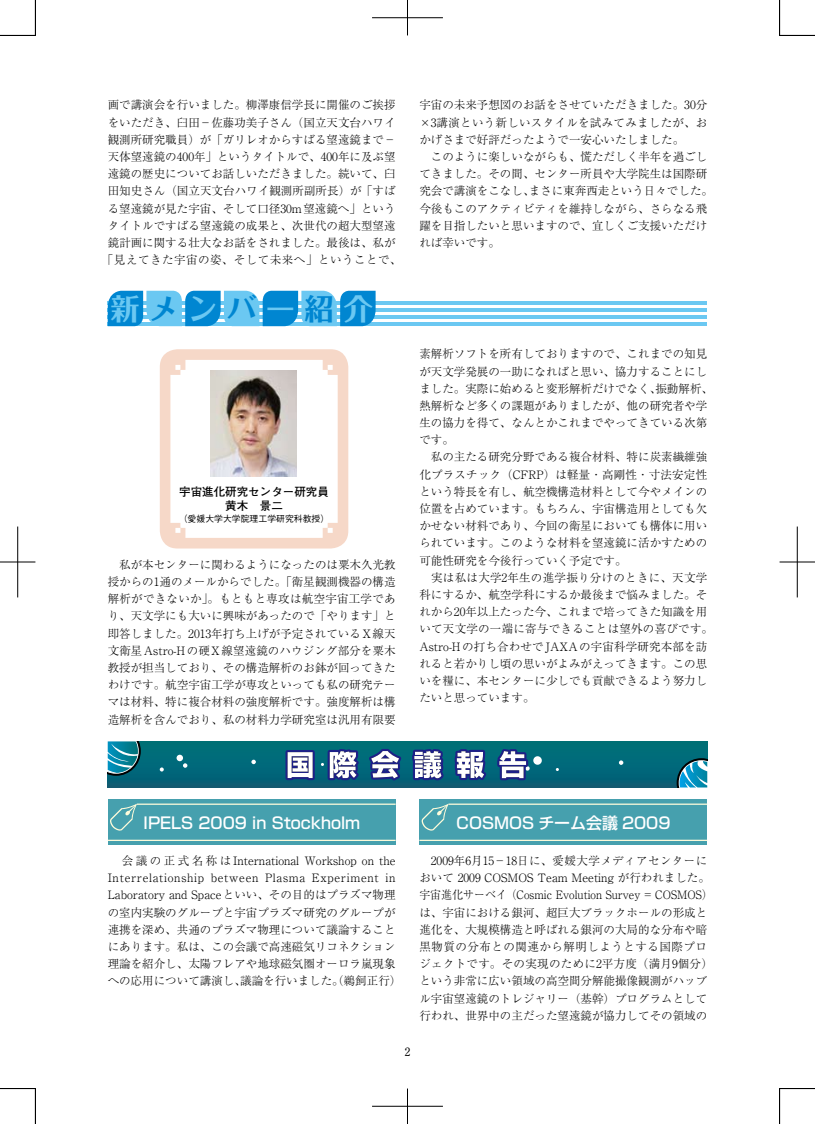
<style>
.page{position:relative;width:815px;height:1124px;background:#fff}
.page>*{position:absolute;margin:0;border:0;box-sizing:border-box;transform-origin:0 0}
.t1{font:700 29.25px "Folk Pro";letter-spacing:.33em;color:#6bc8f2}
.t2{font:500 16px "Shin Go Pro";color:#fff}
.t3{font:300 11.5px/17.1px "Ryumin Pro";color:#000}
.t4{font:700 11.5px/14.1px "Futo Go B101 Pro";color:#000;text-align:center}
.t5{font:700 11.5px "Futo Min A101 Pro";color:#000}
.t6{font:500 8.88px "Gothic BBB Pro";color:#000}
.s1{color:#0086d1}
</style>
<div class="page">
<hr style="left:108px;top:301px;width:599px;height:4px;background:#6bc8f2">
<hr style="left:108px;top:308px;width:599px;height:4px;background:#6bc8f2">
<hr style="left:108px;top:315px;width:599px;height:4px;background:#6bc8f2">
<hr style="left:108px;top:322px;width:599px;height:4px;background:#6bc8f2">
<div style="left:108px;top:741px;width:599px;height:46px;background:linear-gradient(to bottom,#00737a,#065e76)"></div>
<div style="left:177px;top:754px;width:6px;height:7px;background:#fff;border-radius:50%"></div>
<svg style="left:160px;top:767px;width:4px;height:4px"></svg>
<div style="left:533px;top:756px;width:9px;height:8px;background:#fff;border-radius:50%"></div>
<svg style="left:183px;top:763px;width:4px;height:4px"></svg>
<svg style="left:251px;top:759px;width:5px;height:5px"></svg>
<svg style="left:619px;top:760px;width:4px;height:4px"></svg>
<svg style="left:283px;top:741px;width:247px;height:43px"></svg>
<svg style="left:108px;top:741px;width:33px;height:34px"></svg>
<svg style="left:677px;top:758px;width:30px;height:29px"></svg>
<div style="left:108px;top:799px;width:288px;height:45px;background:#46a0ae"></div>
<svg style="left:110px;top:803px;width:27px;height:27px"></svg>
<hr style="left:137px;top:803px;width:259px;height:1px;background:#fffcdb">
<hr style="left:108px;top:839px;width:288px;height:1px;background:#fffcdb">
<div style="left:419px;top:799px;width:288px;height:45px;background:#46a0ae"></div>
<svg style="left:422px;top:804px;width:26px;height:26px"></svg>
<hr style="left:448px;top:803px;width:259px;height:1px;background:#fffcdb">
<hr style="left:419px;top:839px;width:288px;height:1px;background:#fffcdb">
<div style="left:160px;top:349px;width:188px;height:199px;background:#f6d8c8;border-radius:18px"></div>
<div style="left:170px;top:360px;width:168px;height:178px;background:#fff"></div>
<svg style="left:108px;top:291px;width:268px;height:35px"></svg>
<img style="left:211px;top:371px;width:85px;height:105px">
<hr style="left:0;top:35px;width:35px;height:1px;background:#000">
<hr style="left:780px;top:35px;width:35px;height:1px;background:#000">
<hr style="left:0;top:1088px;width:35px;height:1px;background:#000">
<hr style="left:780px;top:1088px;width:35px;height:1px;background:#000">
<hr style="left:35px;top:0;width:1px;height:35px;background:#000">
<hr style="left:35px;top:1088px;width:1px;height:35px;background:#000">
<hr style="left:779px;top:0;width:1px;height:35px;background:#000">
<hr style="left:779px;top:1088px;width:1px;height:35px;background:#000">
<hr style="left:372px;top:18px;width:71px;height:1px;background:#000">
<hr style="left:407px;top:0;width:1px;height:35px;background:#000">
<hr style="left:372px;top:1105px;width:71px;height:1px;background:#000">
<hr style="left:407px;top:1088px;width:1px;height:35px;background:#000">
<hr style="left:0;top:561px;width:35px;height:1px;background:#000">
<hr style="left:18px;top:526px;width:1px;height:71px;background:#000">
<hr style="left:780px;top:561px;width:35px;height:1px;background:#000">
<hr style="left:797px;top:526px;width:1px;height:71px;background:#000">
<p class="t3" style="left:102px;top:96px;width:301px;text-align:center">画で講演会を行いました。柳澤康信学長に開催のご挨拶をいただき、臼田− 佐藤功美子さん（国立天文台ハワイ観測所研究職員）が「ガリレオからすばる望遠鏡まで－天体望遠鏡の400年」というタイトルで、400年に及ぶ望遠鏡の歴史についてお話しいただきました。続いて、臼田知史さん（国立天文台ハワイ観測所副所長）が 「すばる望遠鏡が見た宇宙、そして口径30m望遠鏡へ」というタイトルですばる望遠鏡の成果と、次世代の超大型望遠鏡計画に関する壮大なお話をされました。最後は、私が「見えてきた宇宙の姿、そして未来へ」ということで、</p>
<p class="t3" style="left:419px;top:96px;width:295px">宇宙の未来予想図のお話をさせていただきました。30分×3講演という新しいスタイルを試みてみましたが、おかげさまで好評だったようで一安心いたしました。<br>　このように楽しいながらも、慌ただしく半年を過ごしてきました。その間、センター所員や大学院生は国際研究会で講演をこなし、まさに東奔西走という日々でした。今後もこのアクティビティを維持しながら、さらなる飛躍を目指したいと思いますので、宜しくご支援いただければ幸いです。</p>
<h1 class="t1" style="left:110px;top:284px;width:264px">新<span class="s1">メ</span>ン<span class="s1">バ</span>ー<span class="s1">紹</span>介</h1>
<p class="t4" style="left:179px;top:483px;width:151px">宇宙進化研究センター研究員黄木　景二</p>
<p class="t6" style="left:179px;top:511px;width:152px">（愛媛大学大学院理工学研究科教授）</p>
<p class="t3" style="left:108px;top:555px;width:289px;text-align:justify">　私が本センターに関わるようになったのは粟木久光教授からの1通のメールからでした。「衛星観測機器の構造解析ができないか」。もともと専攻は航空宇宙工学であり、天文学にも大いに興味があったので「やります」と即答しました。2013年打ち上げが予定されているX線天文衛星Astro-Hの硬X線望遠鏡のハウジング部分を粟木教授が担当しており、その構造解析のお鉢が回ってきたわけです。航空宇宙工学が専攻といっても私の研究テーマは材料、特に複合材料の強度解析です。強度解析は構造解析を含んでおり、私の材料力学研究室は汎用有限要</p>
<p class="t3" style="left:419px;top:344px;width:295px">素解析ソフトを所有しておりますので、これまでの知見が天文学発展の一助になればと思い、協力することにしました。実際に始めると変形解析だけでなく、振動解析、熱解析など多くの課題がありましたが、他の研究者や学生の協力を得て、なんとかこれまでやってきている次第です。<br>　私の主たる研究分野である複合材料、特に炭素繊維強化プラスチック（CFRP）は軽量・高剛性・寸法安定性という特長を有し、航空機構造材料として今やメインの位置を占めています。もちろん、宇宙構造用としても欠かせない材料であり、今回の衛星においても構体に用いられています。このような材料を望遠鏡に活かすための可能性研究を今後行っていく予定です。<br>　実は私は大学2年生の進学振り分けのときに、天文学科にするか、航空学科にするか最後まで悩みました。それから20年以上たった今、これまで培ってきた知識を用いて天文学の一端に寄与できることは望外の喜びです。<br>Astro-Hの打ち合わせでJAXAの宇宙科学研究本部を訪れると若かりし頃の思いがよみがえってきます。この思いを糧に、本センターに少しでも貢献できるよう努力したいと思っています。</p>
<h2 class="t2" style="left:143px;top:809px;width:219px">IPELS 2009 in Stockholm</h2>
<h2 class="t2" style="left:456px;top:809px;width:216px">COSMOS チーム会議 2009</h2>
<p class="t3" style="left:108px;top:851px;width:295px">　会議の正式名称はInternational Workshop on the Interrelationship between Plasma Experiment in Laboratory and Spaceといい、その目的はプラズマ物理の室内実験のグループと宇宙プラズマ研究のグループが連携を深め、共通のプラズマ物理について議論することにあります。私は、この会議で高速磁気リコネクション理論を紹介し、太陽フレアや地球磁気圏オーロラ嵐現象への応用について講演し、議論を行いました。（鵜飼正行）</p>
<p class="t3" style="left:419px;top:851px;width:295px">　2009年6月15－18日に、愛媛大学メディアセンターにおいて 2009 COSMOS Team Meeting が行われました。宇宙進化サーベイ（Cosmic Evolution Survey = COSMOS）は、宇宙における銀河、超巨大ブラックホールの形成と進化を、大規模構造と呼ばれる銀河の大局的な分布や暗黒物質の分布との関連から解明しようとする国際プロジェクトです。その実現のために2平方度（満月9個分）という非常に広い領域の高空間分解能撮像観測がハッブル宇宙望遠鏡のトレジャリー（基幹）プログラムとして行われ、世界中の主だった望遠鏡が協力してその領域の</p>
<p class="t5" style="left:404px;top:1042px;width:8px">2</p>
</div>
